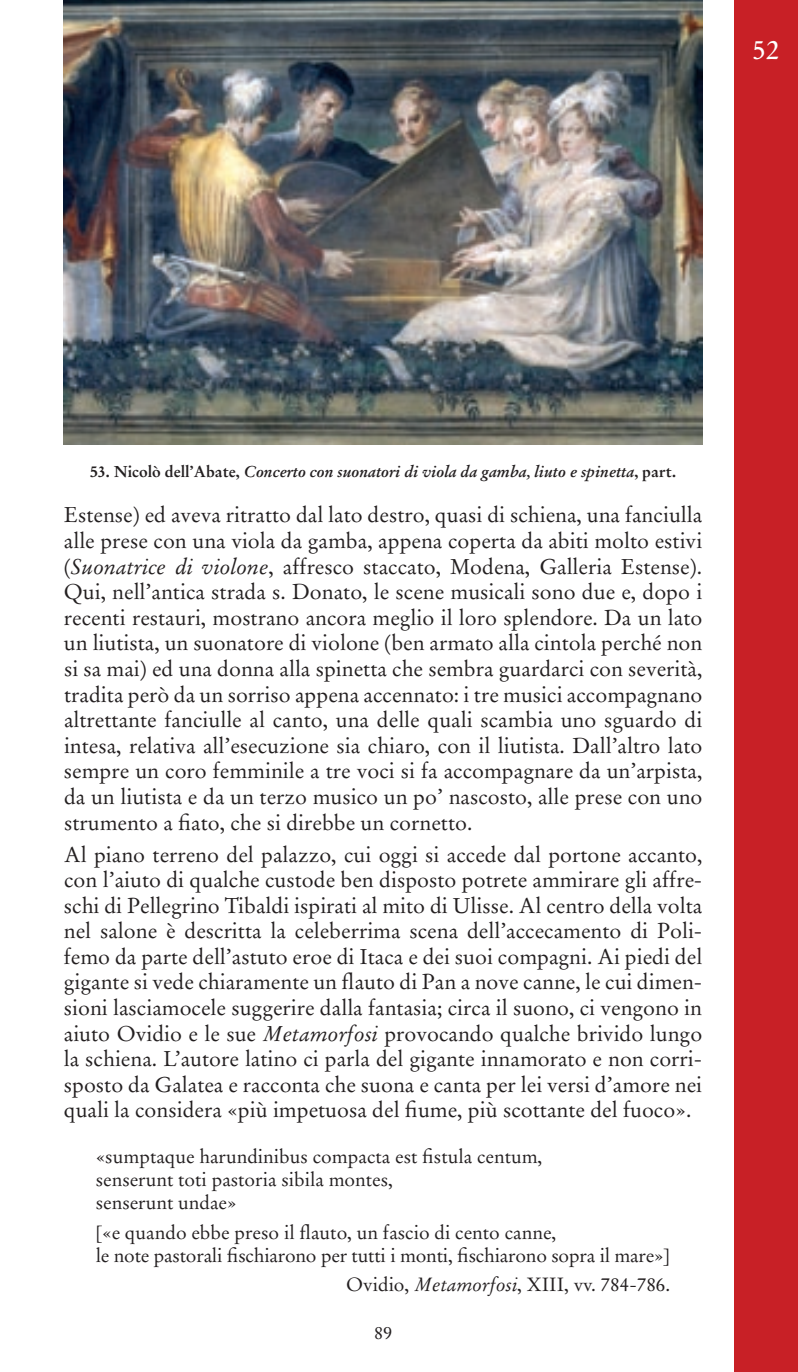
<style>
.page{position:relative;width:798px;height:1372px;background:#fff}
.page>*{position:absolute;margin:0;border:0;box-sizing:border-box;transform-origin:0 0}
.t1{font:27px "Stempel Garamond";color:#fff}
.t2{font:21.38px/25.7px "Stempel Garamond";color:#231f20;text-align:justify}
.t3{font:19.12px/22.9px "Stempel Garamond";color:#231f20}
.t4{font:18px "Stempel Garamond";color:#231f20}
.t5{font:italic 700 15.75px "Stempel Garamond";color:#231f20}
.s1{font-style:normal}
.s2{font-style:italic}
</style>
<div class="page">
<img style="left:64px;top:0;width:638px;height:444px">
<div style="left:733px;top:0;width:64px;height:1371px;background:#c82026"></div>
<p class="t1" style="left:752px;top:34px;width:28px">52</p>
<p class="t5" style="left:90px;top:461px;width:587px"><span class="s1">53. Nicolò dell’Abate,</span> Concerto con suonatori di viola da gamba, liuto e spinetta<span class="s1">, part.</span></p>
<p class="t2" style="left:64px;top:502px;width:640px">Estense) ed aveva ritratto dal lato destro, quasi di schiena, una fanciulla alle prese con una viola da gamba, appena coperta da abiti molto estivi (<span class="s2">Suonatrice di violone</span>, affresco staccato, Modena, Galleria Estense).<br>Qui, nell’antica strada s. Donato, le scene musicali sono due e, dopo i recenti restauri, mostrano ancora meglio il loro splendore. D a un lato un liutista, un suonatore di violone (ben armato alla cintola perché non si sa mai) ed una donna alla spinetta che sembra guardarci con severità, tradita però da un sorriso appena accennato: i tre musici accompagnano altrettante fanciulle al canto, una delle quali scambia uno sguardo di intesa, relativa all’esecuzione sia chiaro, con il liutista. D all’altro lato sempre un coro femminile a tre voci si fa accompagnare da un’arpista, da un liutista e da un terzo musico un po’ nascosto, alle prese con uno strumento a fiato, che si direbbe un cornetto.</p>
<p class="t2" style="left:64px;top:841px;width:640px">Al piano terreno del palazzo, cui oggi si accede dal portone accanto, con l’aiuto di qualche custode ben disposto potrete ammirare gli affre&shy;schi di Pellegrino Tibaldi ispirati al mito di Ulisse. Al centro della volta nel salone è descritta la celeberrima scena dell’accecamento di Poli&shy;femo da parte dell’astuto eroe di Itaca e dei suoi compagni. Ai piedi del gigante si vede chiaramente un flauto di Pan a nove canne, le cui dimen&shy;sioni lasciamocele suggerire dalla fantasia; circa il suono, ci vengono in aiuto Ovidio e le sue <span class="s2">Metamorfosi</span> provocando qualche brivido lungo la schiena. L’autore latino ci parla del gigante innamorato e non corri&shy;sposto da Galatea e racconta che suona e canta per lei versi d’amore nei quali la considera «più impetuosa del fiume, più scottante del fuoco».</p>
<p class="t3" style="left:96px;top:1145px;width:448px">«sumptaque harundinibus compacta est fistula centum, senserunt toti pastoria sibila montes,<br>senserunt undae»</p>
<p class="t3" style="left:96px;top:1220px;width:575px">[«e quando ebbe preso il flauto, un fascio di cento canne,<br>le note pastorali fischiarono per tutti i monti, fischiarono sopra il mare»]</p>
<p class="t3" style="left:346px;top:1272px;width:325px">Ovidio, <span class="s2">Metamorfosi</span>, XIII, vv. 784-786.</p>
<p class="t4" style="left:374px;top:1321px;width:19px">89</p>
</div>
